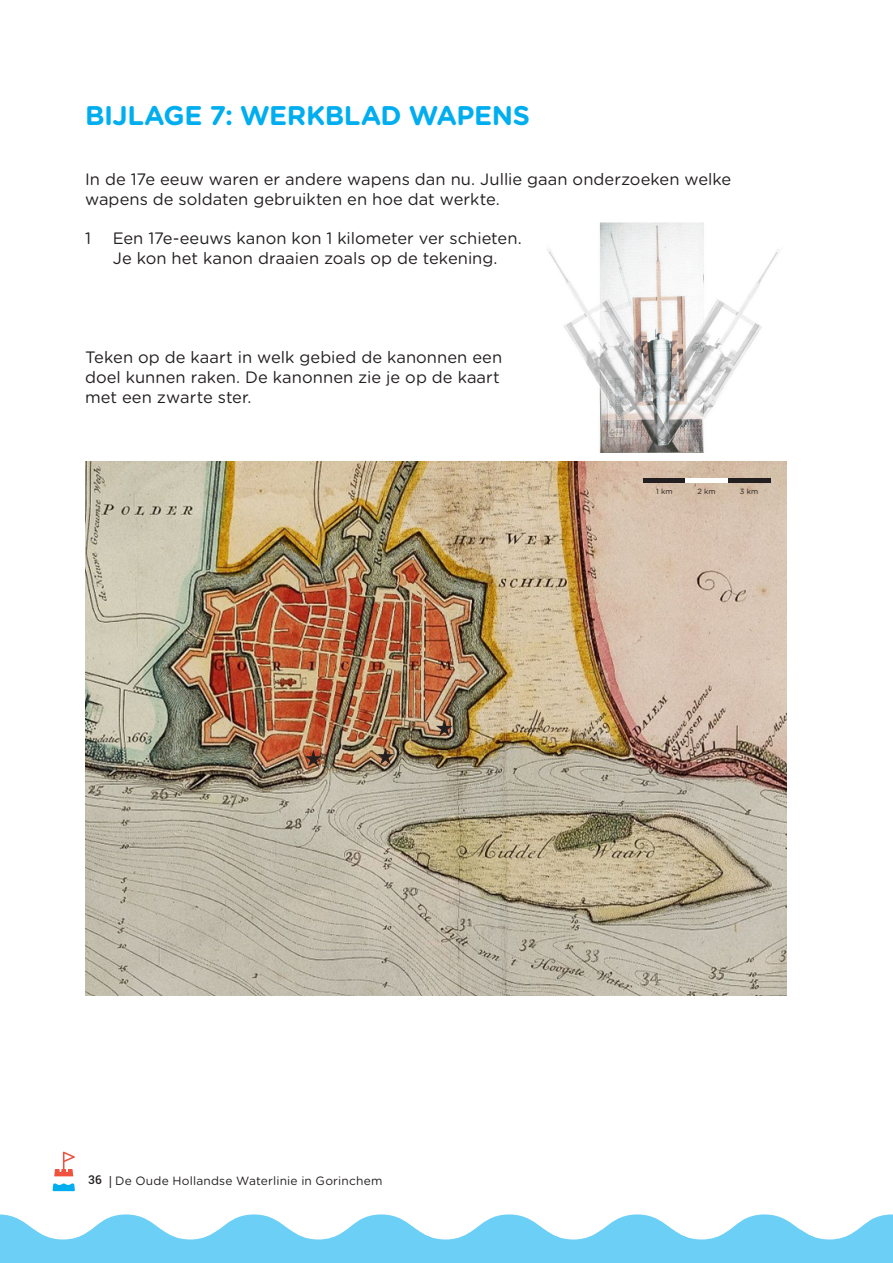
<style>
.page{position:relative;width:893px;height:1263px;background:#fff}
.page>*{position:absolute;margin:0;border:0;box-sizing:border-box;transform-origin:0 0}
.t1{font:700 27px "Gotham Rounded";letter-spacing:-.01em;color:#00aeef}
.t2{font:16.5px/19.8px "Gotham Rounded";letter-spacing:.005em;color:#231f20}
.t3{font:12px "Gotham Rounded";letter-spacing:.015em;color:#231f20}
.blokje_les{font:7.5px "Gotham Rounded";color:#231f20}
.s1{font-family:"Roboto";font-weight:500}
.s2{font-family:"Akzidenz Grotesk BE"}
</style>
<div class="page">
<svg style="left:53px;top:1183px;width:22px;height:8px"></svg>
<svg style="left:54px;top:1152px;width:21px;height:24px"></svg>
<svg style="left:0;top:1214px;width:893px;height:49px"></svg>
<img style="left:547px;top:222px;width:233px;height:230px">
<img style="left:85px;top:461px;width:702px;height:535px">
<svg style="left:305px;top:750px;width:17px;height:17px"></svg>
<svg style="left:436px;top:719px;width:17px;height:17px"></svg>
<svg style="left:377px;top:747px;width:17px;height:17px"></svg>
<hr style="left:643px;top:479px;width:43px;height:4px;background:#231f20">
<hr style="left:685px;top:479px;width:43px;height:4px;background:#fff">
<hr style="left:728px;top:479px;width:42px;height:4px;background:#231f20">
<p class="t1" style="left:85px;top:96px;width:447px">BIJLAGE 7: WERKBLAD WAPENS</p>
<p class="t2" style="left:85px;top:168px;width:648px">In de 17e eeuw waren er andere wapens dan nu. Jullie gaan onderzoeken welke wapens de soldaten gebruikten en hoe dat werkte.</p>
<p class="t2" style="left:85px;top:228px;width:7px">1</p>
<p class="t2" style="left:113px;top:228px;width:411px">Een 17e-eeuws kanon kon 1 kilometer ver schieten.<br>Je kon het kanon draaien zoals op de tekening.</p>
<p class="t2" style="left:85px;top:346px;width:419px">Teken op de kaart in welk gebied de kanonnen een doel kunnen raken. De kanonnen zie je op de kaart met een zwarte ster.</p>
<p class="blokje_les" style="left:656px;top:486px;width:18px">1 km</p>
<p class="blokje_les" style="left:697px;top:486px;width:20px">2 km</p>
<p class="blokje_les" style="left:740px;top:486px;width:20px">3 km</p>
<p class="t3" style="left:88px;top:1172px;width:296px"><span class="s1">36</span> <span class="s2">|</span> De Oude Hollandse Waterlinie in Gorinchem</p>
</div>
